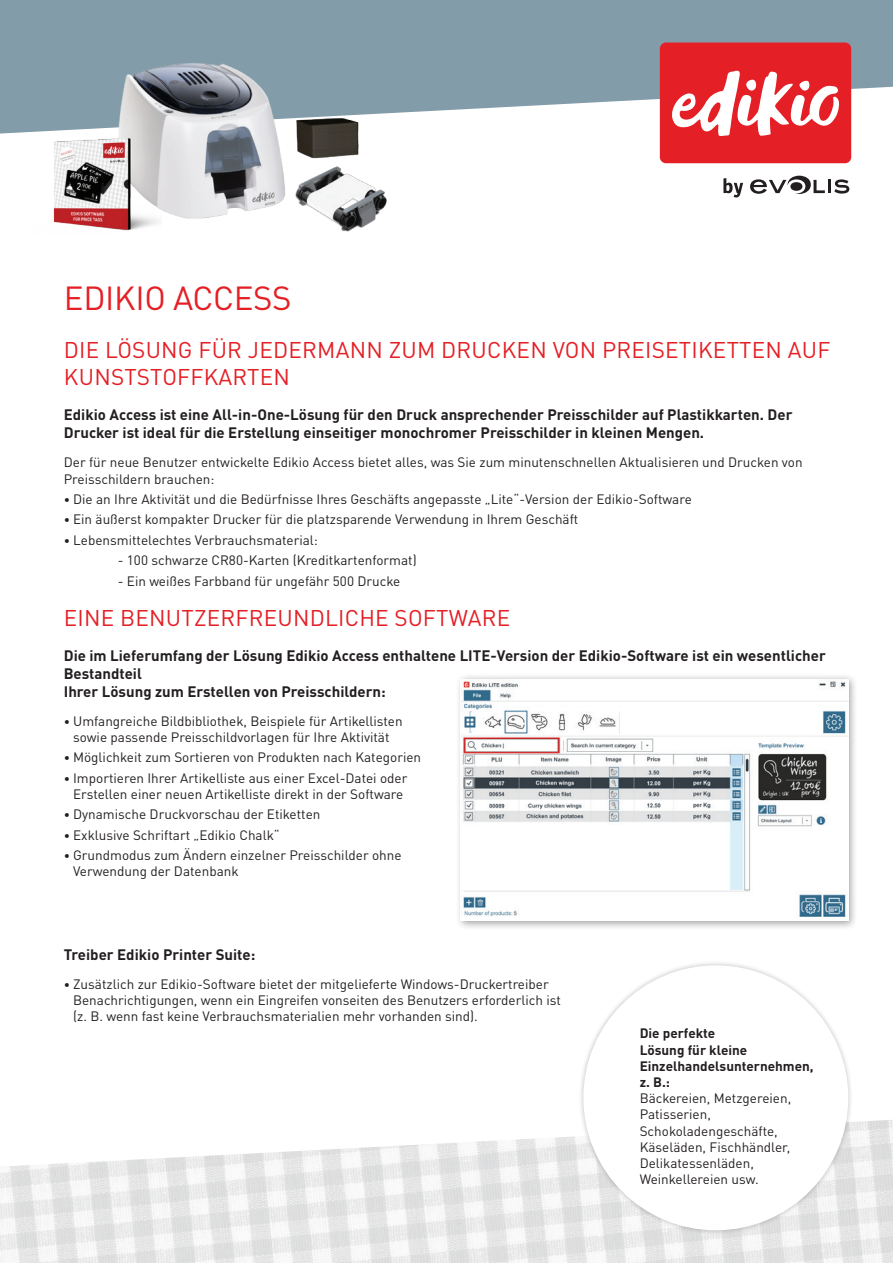
<style>
.page{position:relative;width:893px;height:1263px;background:#fff}
.page>*{position:absolute;margin:0;border:0;box-sizing:border-box;transform-origin:0 0}
.t1{font:33px "DINOT";letter-spacing:-.01em;color:#e41f25}
.t2{font:22.5px/27px "DINOT";letter-spacing:.01em;color:#e41f25}
.t3{font:700 15px/18px "DINOT";color:#231f20}
.t4{font:13.5px/16.2px "DINOT";color:#231f20}
.t5{font:700 13.5px/16.2px "DINOT";color:#231f20}
.s1{font-size:12px}
</style>
<div class="page">
<svg style="left:0;top:0;width:893px;height:134px;fill:#839ca9"></svg>
<div style="left:660px;top:43px;width:191px;height:120px;background:#e41f25;border-radius:6px"></div>
<svg style="left:750px;top:176px;width:99px;height:18px"></svg>
<svg style="left:723px;top:178px;width:20px;height:19px"></svg>
<svg style="left:672px;top:71px;width:168px;height:65px"></svg>
<img style="left:0;top:1120px;width:893px;height:143px">
<img style="left:31px;top:16px;width:386px;height:216px">
<div style="left:579px;top:960px;width:274px;height:275px;background:#231f20;opacity:.22"></div>
<div style="left:583px;top:965px;width:265px;height:265px;background:#fff;border-radius:50%"></div>
<div style="left:455px;top:674px;width:403px;height:257px;background:#231f20;opacity:.42"></div>
<img style="left:461px;top:679px;width:387px;height:242px">
<h1 class="t1" style="left:64px;top:278px;width:229px">EDIKIO ACCESS</h1>
<h2 class="t2" style="left:64px;top:336px;width:768px">DIE LÖSUNG FÜR JEDERMANN ZUM DRUCKEN VON PREISETIKETTEN AUF<br>KUNSTSTOFFKARTEN</h2>
<p class="t3" style="left:64px;top:406px;width:730px">Edikio Access ist eine All-in-One-Lösung für den Druck ansprechender Preisschilder auf Plastikkarten. Der<br>Drucker ist ideal für die Erstellung einseitiger monochromer Preisschilder in kleinen Mengen.</p>
<p class="t4" style="left:64px;top:454px;width:740px">Der für neue Benutzer entwickelte Edikio Access bietet alles, was Sie zum minutenschnellen Aktualisieren und Drucken von<br>Preisschildern brauchen:</p>
<p class="t4" style="left:64px;top:491px;width:630px"><span class="s1">•</span> Die an Ihre Aktivität und die Bedürfnisse Ihres Geschäfts angepasste „Lite“-Version der Edikio-Software</p>
<p class="t4" style="left:64px;top:511px;width:516px"><span class="s1">•</span> Ein äußerst kompakter Drucker für die platzsparende Verwendung in Ihrem Geschäft</p>
<p class="t4" style="left:64px;top:532px;width:256px"><span class="s1">•</span> Lebensmittelechtes Verbrauchsmaterial:</p>
<p class="t4" style="left:118px;top:552px;width:300px">- 100 schwarze CR80-Karten (Kreditkartenformat)</p>
<p class="t4" style="left:118px;top:573px;width:284px">- Ein weißes Farbband für ungefähr 500 Drucke</p>
<h2 class="t2" style="left:64px;top:604px;width:448px">EINE BENUTZERFREUNDLICHE SOFTWARE</h2>
<p class="t3" style="left:64px;top:646px;width:764px">Die im Lieferumfang der Lösung Edikio Access enthaltene LITE-Version der Edikio-Software ist ein wesentlicher<br>Bestandteil<br>Ihrer Lösung zum Erstellen von Preisschildern:</p>
<p class="t4" style="left:64px;top:712px;width:340px;text-align:center"><span class="s1">•</span> Umfangreiche Bildbibliothek, Beispiele für Artikellisten sowie passende Preisschildvorlagen für Ihre Aktivität</p>
<p class="t4" style="left:64px;top:749px;width:359px"><span class="s1">•</span> Möglichkeit zum Sortieren von Produkten nach Kategorien</p>
<p class="t4" style="left:64px;top:769px;width:345px;text-align:center"><span class="s1">•</span> Importieren Ihrer Artikelliste aus einer Excel-Datei oder<br>Erstellen einer neuen Artikelliste direkt in der Software</p>
<p class="t4" style="left:64px;top:806px;width:258px"><span class="s1">•</span> Dynamische Druckvorschau der Etiketten</p>
<p class="t4" style="left:64px;top:827px;width:217px"><span class="s1">•</span> Exklusive Schriftart „Edikio Chalk“</p>
<p class="t4" style="left:73px;top:847px;width:330px;text-indent:-9px"><span class="s1">•</span> Grundmodus zum Ändern einzelner Preisschilder ohne<br>Verwendung der Datenbank</p>
<p class="t3" style="left:64px;top:945px;width:193px">Treiber Edikio Printer Suite:</p>
<p class="t4" style="left:73px;top:976px;width:489px;text-indent:-9px"><span class="s1">•</span> Zusätzlich zur Edikio-Software bietet der mitgelieferte Windows-Druckertreiber<br>Benachrichtigungen, wenn ein Eingreifen vonseiten des Benutzers erforderlich ist (z. B. wenn fast keine Verbrauchsmaterialien mehr vorhanden sind).</p>
<p class="t5" style="left:640px;top:1025px;width:175px">Die perfekte<br>Lösung für kleine<br>Einzelhandelsunternehmen, z. B.:</p>
<p class="t4" style="left:640px;top:1090px;width:153px">Bäckereien, Metzgereien,<br>Patisserien,<br>Schokoladengeschäfte,<br>Käseläden, Fischhändler,<br>Delikatessenläden,<br>Weinkellereien usw.</p>
</div>
